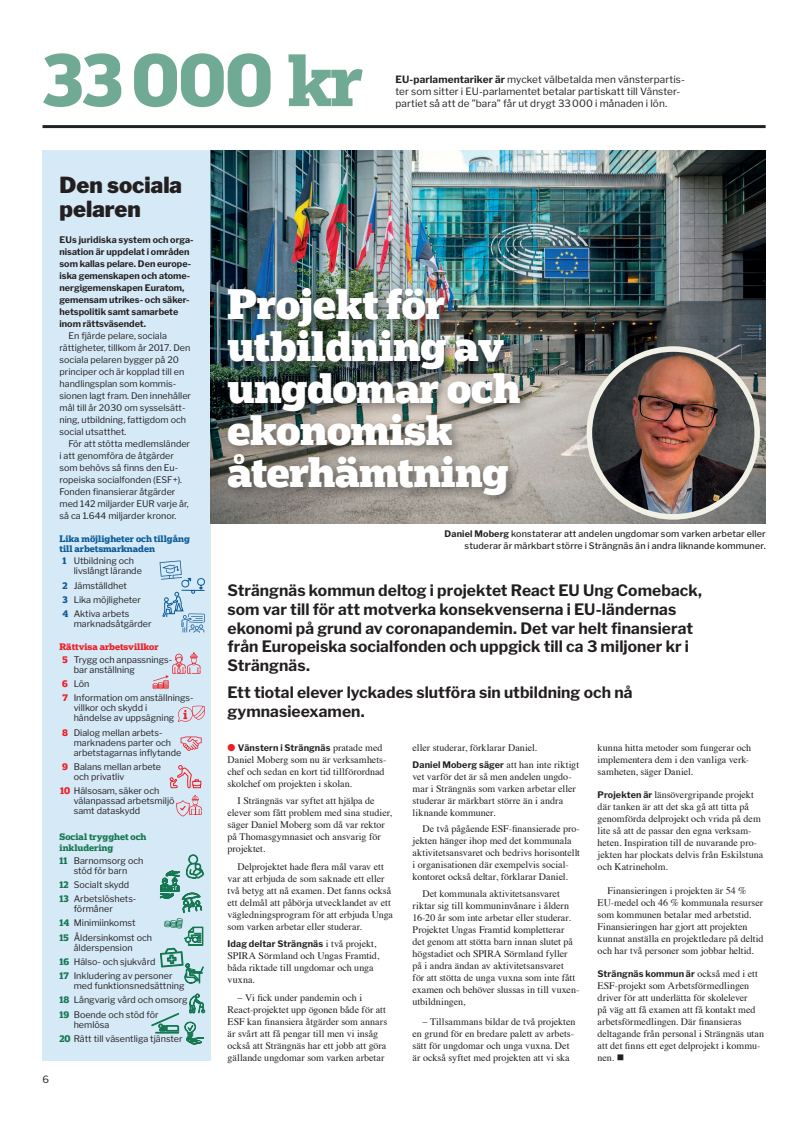
<style>
.page{position:relative;width:794px;height:1126px;background:#fff}
.page>*{position:absolute;margin:0;border:0;box-sizing:border-box;transform-origin:0 0}
.t1{font:700 70px "Popular";letter-spacing:-.005em;color:#71aa94}
.t2{font:900 40.6px/42.1px "Popular";letter-spacing:-.01em;color:#fff}
.t3{font:900 22px/24px "Libre Franklin";color:#231f20}
.t4{font:700 15.6px/18.8px "Libre Franklin";letter-spacing:.005em;color:#231f20}
.t5{font:10px/12px "Times";color:#231f20}
.t6{font:10px/12px "Libre Franklin";letter-spacing:.005em;color:#231f20}
.t7{font:9px/12px "Libre Franklin";color:#231f20}
.t8{font:700 9px/12px "Libre Franklin";color:#231f20}
.t9{font:500 9px/12px "Libre Franklin";letter-spacing:.015em;color:#231f20;text-align:right}
.t10{font:700 9px/10.8px "Popular";color:#0d5c9a}
.t11{font:700 9px/10.8px "Popular";color:#167851}
.t12{font:700 9px "Popular";color:#ee1d23}
.s1{font-weight:700}
.s2{font-family:"Popular";font-weight:700;color:#0d5c9a}
.s3{font-family:"Popular";font-weight:700;color:#ee1d23}
.s4{font-family:"Popular";font-weight:700;color:#167851}
.s5{font-family:"Times";font-weight:400;font-size:10px}
.s6{color:#ee1d23}
.s7{font-family:"Libre Franklin";font-weight:700;font-size:9px}
</style>
<div class="page">
<hr style="left:43px;top:125px;width:722px;height:3px;background:#1f2326">
<div style="left:43px;top:151px;width:167px;height:909px;background:#d6e9f7"></div>
<img style="left:210px;top:151px;width:555px;height:372px">
<div style="left:223px;top:282px;width:310px;height:226px;background:#231f20;opacity:.5"></div>
<img style="left:589px;top:349px;width:168px;height:168px;border-radius:84px">
<div style="left:586px;top:346px;width:174px;height:173px;border:6px solid #f1f1e7;border-radius:50%"></div>
<svg style="left:160px;top:560px;width:45px;height:73px"></svg>
<svg style="left:178px;top:705px;width:27px;height:16px"></svg>
<svg style="left:181px;top:736px;width:21px;height:15px"></svg>
<svg style="left:160px;top:765px;width:44px;height:218px"></svg>
<svg style="left:152px;top:993px;width:53px;height:51px"></svg>
<svg style="left:153px;top:652px;width:47px;height:37px"></svg>
<h1 class="t1" style="left:43px;top:34px;width:323px">33000 kr</h1>
<p class="t6" style="left:395px;top:72px;width:291px"><span class="s1">EU-parlamentariker är</span> mycket välbetalda men vänsterpartis&shy;ter som sitter i EU-parlamentet betalar partiskatt till Vänster-</p>
<p class="t6" style="left:395px;top:96px;width:273px">partiet så att de ”bara” får ut drygt 33000 i månaden i lön.</p>
<h3 class="t3" style="left:60px;top:171px;width:124px">Den sociala pelaren</h3>
<p class="t8" style="left:60px;top:232px;width:135px">EUs juridiska system och orga&shy;nisation är uppdelat i områden som kallas pelare. Den europe&shy;iska gemenskapen och atome&shy;nergigemenskapen Euratom, gemensam utrikes- och säker&shy;hetspolitik samt samarbete inom rättsväsendet.</p>
<p class="t7" style="left:60px;top:328px;width:133px;text-indent:9px">En fjärde pelare, sociala rättigheter, tillkom år 2017. Den sociala pelaren bygger på 20 principer och är kopplad till en handlingsplan som kommis&shy;sionen lagt fram. Den innehåller mål till år 2030 om sysselsätt&shy;ning, utbildning, fattigdom och social utsatthet.</p>
<p class="t7" style="left:60px;top:436px;width:132px;text-indent:9px">För att stötta medlemsländer i att genomföra de åtgärder som behövs så finns den Eu&shy;ropeiska socialfonden (ESF+).<br>Fonden finansierar åtgärder med 142 miljarder EUR varje år, så ca 1.644 miljarder kronor.</p>
<p class="t10" style="left:60px;top:532px;width:132px">Lika möjligheter och tillgång till arbetsmarknaden</p>
<p class="t7" style="left:74px;top:555px;width:70px;line-height:10px;text-indent:-11px"><span class="s2">1</span> Utbildning och livslångt lärande</p>
<p class="t7" style="left:62px;top:577px;width:80px;line-height:14.3px"><span class="s2">2</span> Jämställdhet<br><span class="s2">3</span> Lika möjligheter<br><span class="s2">4</span> Aktiva arbets</p>
<p class="t7" style="left:74px;top:617px;width:79px">marknadsåtgärder</p>
<p class="t12" style="left:60px;top:640px;width:101px">Rättvisa arbetsvillkor</p>
<p class="t7" style="left:74px;top:653px;width:99px;line-height:10px;text-indent:-11px"><span class="s3">5</span> Trygg och anpassnings&shy;bar anställning</p>
<p class="t7" style="left:62px;top:675px;width:133px;line-height:14.3px"><span class="s3">6</span> Lön<br><span class="s3">7</span> Information om anställnings-</p>
<p class="t7" style="left:74px;top:702px;width:102px;line-height:10px">villkor och skydd i händelse av uppsägning</p>
<p class="t7" style="left:74px;top:726px;width:109px;line-height:10px;text-indent:-11px"><span class="s3">8</span> Dialog mellan arbets&shy;marknadens parter och arbetstagarnas inflytande</p>
<p class="t7" style="left:74px;top:760px;width:89px;line-height:10px;text-indent:-11px"><span class="s3">9</span> Balans mellan arbete och privatliv</p>
<p class="t7" style="left:74px;top:785px;width:102px;line-height:10px;text-indent:-14px"><span class="s3">10</span> Hälsosam, säker och välanpassad arbetsmiljö samt dataskydd</p>
<p class="t11" style="left:60px;top:830px;width:89px">Social trygghet och inkludering</p>
<p class="t7" style="left:60px;top:854px;width:85px;line-height:10px;text-align:center"><span class="s4">11</span> Barnomsorg och stöd för barn</p>
<p class="t7" style="left:60px;top:876px;width:78px;line-height:14.3px"><span class="s4">12</span> Socialt skydd<br><span class="s4">13</span> Arbetslöshets-</p>
<p class="t7" style="left:60px;top:900px;width:94px;line-height:14.3px;text-indent:14px">förmåner<br><span class="s4">14</span> Minimiinkomst<br><span class="s4">15</span> Åldersinkomst och</p>
<p class="t7" style="left:60px;top:939px;width:114px;line-height:14.3px;text-indent:14px">ålderspension<br><span class="s4">16</span> Hälso- och sjukvård<br><span class="s4">17</span> Inkludering av personer</p>
<p class="t7" style="left:60px;top:977px;width:130px;line-height:14.3px;text-indent:14px">med funktionsnedsättning<br><span class="s4">18</span> Långvarig vård och omsorg<br><span class="s4">19</span> Boende och stöd för</p>
<p class="t7" style="left:60px;top:1016px;width:125px;line-height:14.3px;text-indent:14px">hemlösa<br><span class="s4">20</span> Rätt till väsentliga tjänster</p>
<p class="t6" style="left:43px;top:1072px;width:8px">6</p>
<h2 class="t2" style="left:227px;top:281px;width:294px">Projekt för utbildning av ungdomar och ekonomisk återhämtning</h2>
<p class="t9" style="left:444px;top:527px;width:322px"><span class="s1">Daniel Moberg</span> konstaterar att andelen ungdomar som varken arbetar eller studerar är märkbart större i Strängnäs än i andra liknande kommuner.</p>
<p class="t4" style="left:227px;top:579px;width:476px">Strängnäs kommun deltog i projektet React EU Ung Comeback, som var till för att motverka konsekvenserna i EU-ländernas ekonomi på grund av coronapandemin. Det var helt finansierat från Europeiska socialfonden och uppgick till ca 3 miljoner kr i Strängnäs.</p>
<h3 class="t4" style="left:227px;top:681px;width:406px">Ett tiotal elever lyckades slutföra sin utbildning och nå gymnasieexamen.</h3>
<p class="t5" style="left:412px;top:740px;width:126px">eller studerar, förklarar Daniel.</p>
<p class="t8" style="left:412px;top:757px;width:168px">Daniel Moberg säger <span class="s5">att han inte riktigt</span></p>
<p class="t5" style="left:412px;top:769px;width:165px">vet varför det är så men andelen ungdo&shy;mar i Strängnäs som varken arbetar eller studerar är märkbart större än i andra liknande kommuner.</p>
<p class="t5" style="left:412px;top:822px;width:169px;text-indent:10px">De två pågående ESF-finansierade pro&shy;jekten hänger ihop med det kommunala aktivitetsansvaret och bedrivs horisontellt i organisationen där exempelvis social&shy;kontoret också deltar, förklarar Daniel.</p>
<p class="t5" style="left:412px;top:886px;width:168px;text-indent:10px">Det kommunala aktivitetsansvaret riktar sig till kommuninvånare i åldern 16-20 år som inte arbetar eller studerar.<br>Projektet Ungas Framtid kompletterar<br>det genom att stötta barn innan slutet på högstadiet och SPIRA Sörmland fyller på i andra ändan av aktivitetsansvaret<br>för att stötta de unga vuxna som inte fått examen och behöver slussas in till vuxen&shy;utbildningen,</p>
<p class="t5" style="left:412px;top:1014px;width:164px;text-indent:10px">– Tillsammans bildar de två projekten en grund för en bredare palett av arbets&shy;sätt för ungdomar och unga vuxna. Det är också syftet med projekten att vi ska</p>
<p class="t8" style="left:227px;top:740px;width:156px"><span class="s6">●</span> Vänstern i Strängnäs <span class="s5">pratade med</span></p>
<p class="t5" style="left:227px;top:752px;width:160px">Daniel Moberg som nu är verksamhets&shy;chef och sedan en kort tid tillförordnad skolchef om projekten i skolan.</p>
<p class="t5" style="left:227px;top:794px;width:166px;text-indent:10px">I Strängnäs var syftet att hjälpa de elever som fått problem med sina studier, säger Daniel Moberg som då var rektor på Thomasgymnasiet och ansvarig för projektet.</p>
<p class="t5" style="left:227px;top:859px;width:167px;text-indent:10px">Delprojektet hade flera mål varav ett var att erbjuda de som saknade ett eller två betyg att nå examen. Det fanns också ett delmål att påbörja utvecklandet av ett vägledningsprogram för att erbjuda Unga som varken arbetar eller studerar.</p>
<p class="t8" style="left:227px;top:937px;width:150px">Idag deltar Strängnäs <span class="s5">i två projekt,</span></p>
<p class="t5" style="left:227px;top:949px;width:153px">SPIRA Sörmland och Ungas Framtid, båda riktade till ungdomar och unga vuxna.</p>
<p class="t5" style="left:227px;top:990px;width:161px;text-indent:10px">– Vi fick under pandemin och i React-projektet upp ögonen både för att ESF kan finansiera åtgärder som annars är svårt att få pengar till men vi insåg också att Strängnäs har ett jobb att göra gällande ungdomar som varken arbetar</p>
<p class="t5" style="left:597px;top:740px;width:155px">kunna hitta metoder som fungerar och implementera dem i den vanliga verk&shy;samheten, säger Daniel.</p>
<p class="t5" style="left:597px;top:788px;width:167px"><span class="s7">Projekten är</span> länsövergripande projekt där tanken är att det ska gå att titta på genomförda delprojekt och vrida på dem lite så att de passar den egna verksam&shy;heten. Inspiration till de nuvarande pro&shy;jekten har plockats delvis från Eskilstuna och Katrineholm.</p>
<p class="t5" style="left:597px;top:883px;width:167px;text-indent:10px">Finansieringen i projekten är 54 % EU-medel och 46 % kommunala resurser som kommunen betalar med arbetstid.<br>Finansieringen har gjort att projekten kunnat anställa en projektledare på deltid och har två personer som jobbar heltid.</p>
<p class="t8" style="left:597px;top:966px;width:162px">Strängnäs kommun är <span class="s5">också med i ett</span></p>
<p class="t5" style="left:597px;top:978px;width:168px">ESF-projekt som Arbetsförmedlingen driver för att underlätta för skolelever<br>på väg att få examen att få kontakt med arbetsförmedlingen. Där finansieras deltagande från personal i Strängnäs utan att det finns ett eget delprojekt i kommu&shy;nen. ■</p>
</div>
